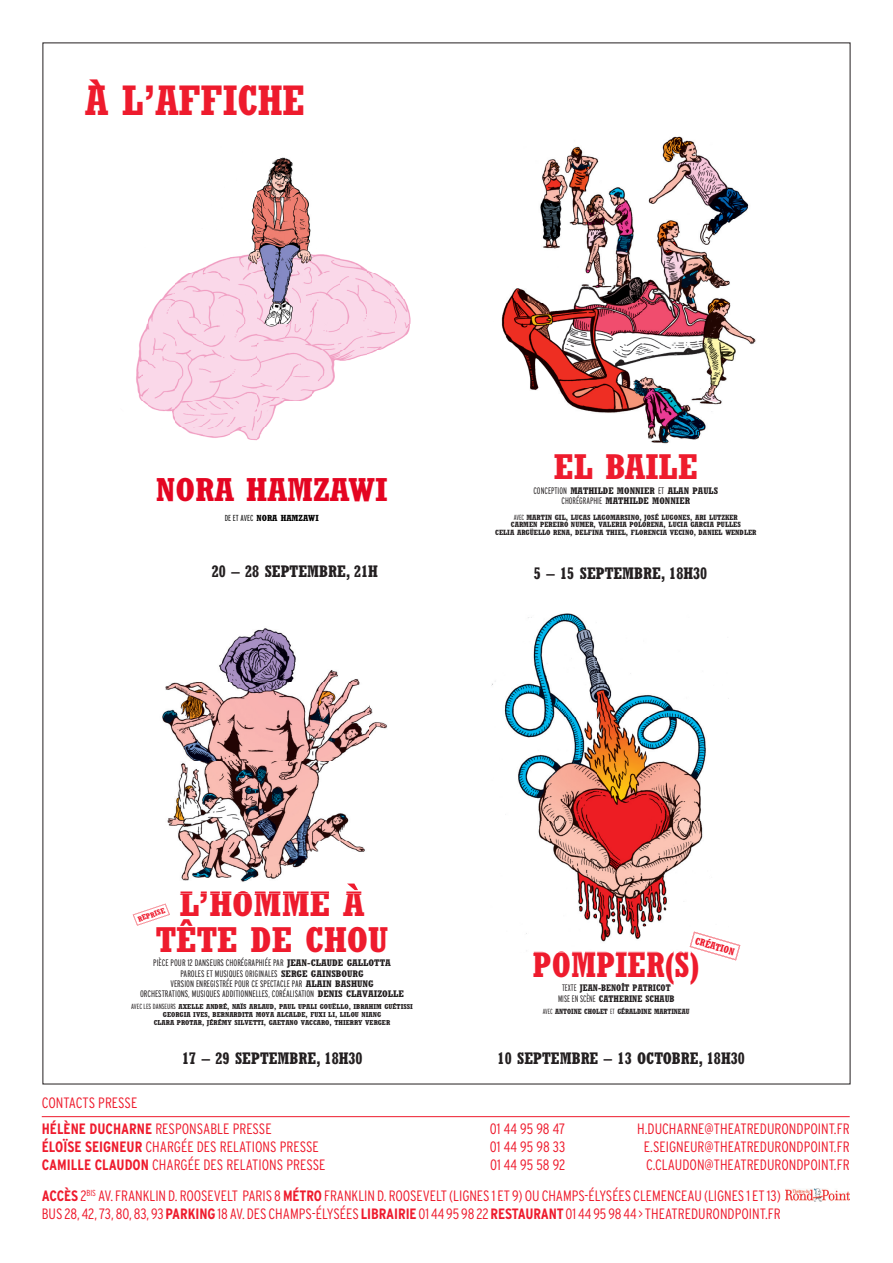
<style>
.page{position:relative;width:893px;height:1263px;background:#fff}
.page>*{position:absolute;margin:0;border:0;box-sizing:border-box;transform-origin:0 0}
.t1{font:42px "Rockwell Titrage";letter-spacing:-.005em;color:#ee1b2d}
.t2{font:700 condensed 35.4px/35.4px "Rockwell";color:#ee1b2d;text-align:center;scale:1.09 1}
.t3{font:700 condensed 35.4px "Rockwell";color:#ee1b2d}
.t4{font:700 condensed 35.25px "Rockwell";color:#ee1b2d;scale:1.05 1}
.t5{font:700 condensed 32.7px "Rockwell";color:#e40521;scale:1.09 1}
.Dates_spectacles_dos{font:700 condensed 16.5px "Rockwell";color:#231f20}
.t6{font:300 condensed 15px/26.5px "Interstate";color:#ee1b2d}
.t7{font:700 condensed 10.05px "Rockwell";color:#ee1b2d}
.t8{font:300 extra-condensed 9.45px/10.2px "Interstate";color:#231f20;text-align:center;scale:1.09 1}
.t9{font:9.45px/10.2px "Rockwell Titrage";color:#231f20;text-align:center;scale:1.05 1}
.t10{font:9.45px/10.2px "Rockwell Titrage";color:#231f20;text-align:center}
.t11{font:8.7px "Rockwell Titrage";color:#000;scale:1.09 1}
.t12{font:7.5px/7.8px "Rockwell Titrage";color:#231f20;text-align:center;scale:1.05 1}
.t13{font:7.5px "Rockwell Titrage";color:#231f20}
.t14{font:700 condensed 7.5px "Rockwell";color:#ee1b2d;scale:1.07 1}
.t15{font:7.05px/7.8px "Rockwell Titrage";color:#231f20;text-align:center;scale:1.09 1}
.s1{font-family:"Interstate";font-weight:300;font-stretch:extra-condensed}
.s2{font-family:"Rockwell Titrage";font-weight:400;font-stretch:normal}
.s3{font-family:"Interstate";font-weight:300;font-stretch:extra-condensed;font-size:7.5px}
.s4{font-weight:700}
</style>
<div class="page">
<hr style="left:42px;top:1116px;width:808px;height:1px;background:#ee1b2d">
<img style="left:785px;top:1188px;width:65px;height:13px">
<img style="left:501px;top:136px;width:255px;height:308px">
<img style="left:136px;top:157px;width:275px;height:284px">
<svg style="left:133px;top:904px;width:37px;height:22px"></svg>
<img style="left:162px;top:628px;width:226px;height:266px">
<img style="left:181px;top:883px;width:180px;height:11px">
<img style="left:491px;top:613px;width:238px;height:340px">
<img style="left:534px;top:951px;width:156px;height:2px">
<svg style="left:690px;top:932px;width:50px;height:28px"></svg>
<h1 class="t1" style="left:85px;top:75px;width:221px">À L’AFFICHE</h1>
<p class="t5" style="left:156px;top:470px;width:214px">NORA HAMZAWI</p>
<p class="t11" style="left:225px;top:512px;width:88px"><span class="s1">DE ET AVEC</span> NORA HAMZAWI</p>
<p class="Dates_spectacles_dos" style="left:212px;top:562px;width:168px">20 – 28 SEPTEMBRE, 21H</p>
<p class="t4" style="left:554px;top:446px;width:139px">EL BAILE</p>
<p class="t9" style="left:534px;top:485px;width:177px"><span class="s1">CONCEPTION</span> MATHILDE MONNIER <span class="s1">ET</span> ALAN PAULS<br><span class="s1">CHORÉGRAPHIE</span> MATHILDE MONNIER</p>
<p class="t12" style="left:495px;top:513px;width:250px"><span class="s1">AVEC</span> MARTIN GIL, LUCAS LAGOMARSINO, JOSÉ LUGONES, ARI LUTZKER<br>CARMEN PEREIRO NUMER, VALERIA POLORENA, LUCIA GARCIA PULLES<br>CELIA ARGÜELLO RENA, DELFINA THIEL, FLORENCIA VECINO, DANIEL WENDLER</p>
<p class="Dates_spectacles_dos" style="left:534px;top:563px;width:175px">5 – 15 SEPTEMBRE, 18H30</p>
<p class="t2" style="left:156px;top:886px;width:215px">L’HOMME À<br>TÊTE DE CHOU</p>
<p class="t8" style="left:140px;top:958px;width:244px">PIÈCE POUR 12 DANSEURS CHORÉGRAPHIÉE PAR <span class="s2">JEAN-CLAUDE GALLOTTA </span>PAROLES ET MUSIQUES ORIGINALES <span class="s2">SERGE GAINSBOURG<br></span>VERSION ENREGISTRÉE POUR CE SPECTACLE PAR <span class="s2">ALAIN BASHUNG<br></span>ORCHESTRATIONS, MUSIQUES ADDITIONNELLES, CORÉALISATION <span class="s2">DENIS CLAVAIZOLLE</span></p>
<p class="t15" style="left:131px;top:1003px;width:260px"><span class="s3">AVEC LES DANSEURS</span> AXELLE ANDRÉ, NAÏS ARLAUD, PAUL UPALI GOUËLLO, IBRAHIM GUÉTISSI<br>GEORGIA IVES, BERNARDITA MOYA ALCALDE, FUXI LI, LILOU NIANG<br>CLARA PROTAR, JÉRÉMY SILVETTI, GAETANO VACCARO, THIERRY VERGER</p>
<p class="t14" style="left:137px;top:915px;width:28px;rotate:-18deg">REPRISE</p>
<p class="t7" style="left:697px;top:935px;width:42px;rotate:16deg">CRÉATION</p>
<p class="t3" style="left:533px;top:943px;width:168px">POMPIER(S)</p>
<p class="t10" style="left:558px;top:983px;width:118px"><span class="s1">TEXTE</span> JEAN-BENOÎT PATRICOT<br><span class="s1">MISE EN SCÈNE</span> CATHERINE SCHAUB</p>
<p class="t13" style="left:543px;top:1007px;width:148px"><span class="s1">AVEC</span> ANTOINE CHOLET <span class="s1">ET</span> GÉRALDINE MARTINEAU</p>
<p class="Dates_spectacles_dos" style="left:182px;top:1049px;width:182px">17 – 29 SEPTEMBRE, 18H30</p>
<p class="Dates_spectacles_dos" style="left:498px;top:1049px;width:249px">10 SEPTEMBRE – 13 OCTOBRE, 18H30</p>
<p class="t6" style="left:42px;top:1089px;width:231px">CONTACTS PRESSE<br><span class="s4">HÉLÈNE DUCHARNE</span> RESPONSABLE PRESSE</p>
<p class="t6" style="left:490px;top:1115px;width:77px">01 44 95 98 47</p>
<p class="t6" style="left:637px;top:1115px;width:214px">H.DUCHARNE@THEATREDURONDPOINT.FR</p>
<p class="t6" style="left:42px;top:1133px;width:279px"><span class="s4">ÉLOÏSE SEIGNEUR</span> CHARGÉE DES RELATIONS PRESSE</p>
<p class="t6" style="left:490px;top:1133px;width:77px">01 44 95 98 33</p>
<p class="t6" style="left:644px;top:1133px;width:207px">E.SEIGNEUR@THEATREDURONDPOINT.FR</p>
<p class="t6" style="left:42px;top:1151px;width:285px"><span class="s4">CAMILLE CLAUDON</span> CHARGÉE DES RELATIONS PRESSE</p>
<p class="t6" style="left:490px;top:1151px;width:77px">01 44 95 58 92</p>
<p class="t6" style="left:42px;top:1149px;width:809px;line-height:30.8px;text-indent:604px">C.CLAUDON@THEATREDURONDPOINT.FR<br><span class="s4">ACCÈS</span> 2<sup>BIS</sup> AV. FRANKLIN D. ROOSEVELT PARIS 8 <span class="s4">MÉTRO</span> FRANKLIN D. ROOSEVELT (LIGNES 1 ET 9) OU CHAMPS-ÉLYSÉES CLEMENCEAU (LIGNES 1 ET 13)</p>
<p class="t6" style="left:42px;top:1200px;width:740px">BUS 28, 42, 73, 80, 83, 93 <span class="s4">PARKING</span> 18 AV. DES CHAMPS-ÉLYSÉES <span class="s4">LIBRAIRIE</span> 01 44 95 98 22 <span class="s4">RESTAURANT</span> 01 44 95 98 44 &gt; THEATREDURONDPOINT.FR</p>
</div>
